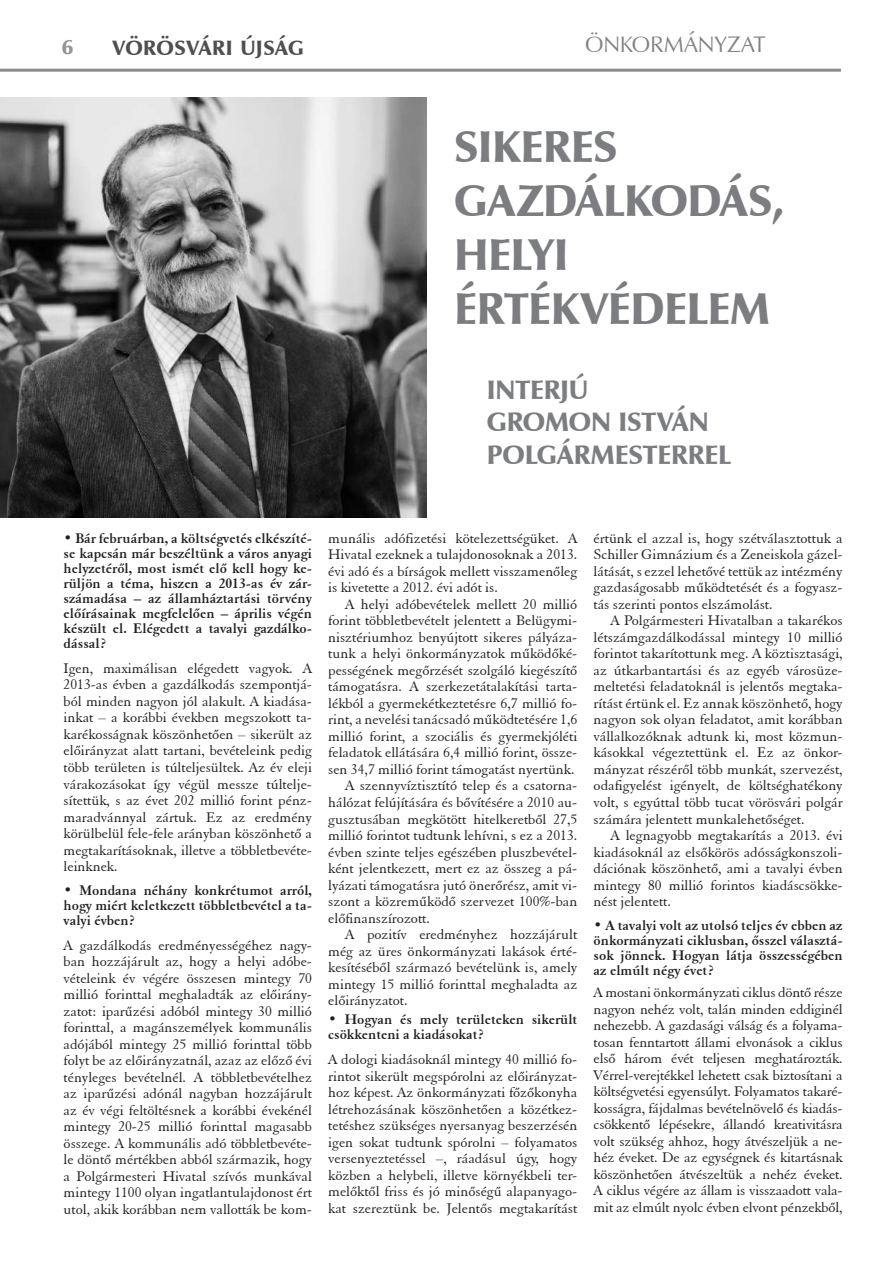
<style>
.page{position:relative;width:893px;height:1263px;background:#fff}
.page>*{position:absolute;margin:0;border:0;box-sizing:border-box;transform-origin:0 0}
.t1{font:45px/54px "H Zapf Humanist 601 Ultra BT";letter-spacing:-.01em;color:#7b7d80}
.t2{font:27px/32.4px "H Zapf Humanist 601 Ultra BT";letter-spacing:-.01em;color:#7b7d80}
.t3{font:22.5px "H Zapf Humanist 601 BT";letter-spacing:-.005em;color:#808285}
.t4{font:21px "H Zapf Humanist 601 Ultra BT";letter-spacing:.02em;color:#4e4f50}
.t5{font:21px "H Zapf Humanist 601 Ultra BT";color:#939598}
.t6{font:15px/16.5px "H Elegant Garamond BT";color:#231f20;text-align:justify}
.t7{font:15px/15px "H Elegant Garamond BT Bold";color:#231f20;text-align:justify}
</style>
<div class="page">
<hr style="left:0;top:69px;width:841px;height:3px;background:#8a8c8f">
<img style="left:0;top:98px;width:426px;height:419px">
<h3 class="t5" style="left:62px;top:34px;width:13px">6</h3>
<h3 class="t4" style="left:113px;top:35px;width:193px">VÖRÖSVÁRI ÚJSÁG</h3>
<h3 class="t3" style="left:585px;top:30px;width:182px">ÖNKORMÁNYZAT</h3>
<h1 class="t1" style="left:454px;top:119px;width:331px">SIKERES<br>GAZDÁLKODÁS,<br>HELYI<br>ÉRTÉKVÉDELEM</h1>
<h2 class="t2" style="left:487px;top:374px;width:246px">INTERJÚ<br>GROMON ISTVÁN<br>POLGÁRMESTERREL</h2>
<p class="t7" style="left:64px;top:530px;width:250px">• Bár februárban, a költségvetés elkészíté&shy;se kapcsán már beszéltünk a város anyagi helyzetéről, most ismét elő kell hogy ke&shy;rüljön a téma, hiszen a 2013-as év zár&shy;számadása – az államháztartási törvény előírásainak megfelelően – április végén készült el. Elégedett a tavalyi gazdálko&shy;dással?</p>
<p class="t6" style="left:64px;top:660px;width:250px">Igen, maximálisan elégedett vagyok. A 2013-as évben a gazdálkodás szempontjá&shy;ból minden nagyon jól alakult. A kiadása&shy;inkat – a korábbi években megszokott ta&shy;karékosságnak köszönhetően – sikerült az előirányzat alatt tartani, bevételeink pedig több területen is túlteljesültek. Az év eleji várakozásokat így végül messze túltelje&shy;sítettük, s az évet 202 millió forint pénz&shy;maradvánnyal zártuk. Ez az eredmény körülbelül fele-fele arányban köszönhető a megtakarításoknak, illetve a többletbevéte&shy;leinknek.</p>
<p class="t7" style="left:64px;top:882px;width:250px">• Mondana néhány konkrétumot arról, hogy miért keletkezett többletbevétel a ta&shy;valyi évben?</p>
<p class="t6" style="left:64px;top:936px;width:250px">A gazdálkodás eredményességéhez nagy&shy;ban hozzájárult az, hogy a helyi adóbe&shy;vételeink év végére összesen mintegy 70 millió forinttal meghaladták az előirány&shy;zatot: iparűzési adóból mintegy 30 millió forinttal, a magánszemélyek kommunális adójából mintegy 25 millió forinttal több folyt be az előirányzatnál, azaz az előző évi tényleges bevételnél. A többletbevételhez az iparűzési adónál nagyban hozzájárult az év végi feltöltésnek a korábbi évekénél mintegy 20-25 millió forinttal magasabb összege. A kommunális adó többletbevéte&shy;le döntő mértékben abból származik, hogy a Polgármesteri Hivatal szívós munkával mintegy 1100 olyan ingatlantulajdonost ért utol, akik korábban nem vallották be kom-</p>
<p class="t6" style="left:328px;top:530px;width:250px">munális adófizetési kötelezettségüket. A Hivatal ezeknek a tulajdonosoknak a 2013. évi adó és a bírságok mellett visszamenőleg is kivetette a 2012. évi adót is.</p>
<p class="t6" style="left:345px;top:596px;width:233px">A helyi adóbevételek mellett 20 millió</p>
<p class="t6" style="left:328px;top:612px;width:251px">forint többletbevételt jelentett a Belügymi-</p>
<p class="t6" style="left:328px;top:629px;width:251px">nisztériumhoz benyújtott sikeres pályáza-</p>
<p class="t6" style="left:328px;top:645px;width:251px">tunk a helyi önkormányzatok működőké-</p>
<p class="t6" style="left:328px;top:662px;width:251px">pességének megőrzését szolgáló kiegészítő</p>
<p class="t6" style="left:328px;top:678px;width:251px">támogatásra. A szerkezetátalakítási tarta-</p>
<p class="t6" style="left:328px;top:695px;width:251px">lékból a gyermekétkeztetésre 6,7 millió fo-</p>
<p class="t6" style="left:328px;top:711px;width:250px">rint, a nevelési tanácsadó működtetésére 1,6</p>
<p class="t6" style="left:328px;top:728px;width:251px">millió forint, a szociális és gyermekjóléti</p>
<p class="t6" style="left:328px;top:744px;width:251px">feladatok ellátására 6,4 millió forint, össze-</p>
<p class="t6" style="left:328px;top:761px;width:248px">sen 34,7 millió forint támogatást nyertünk.</p>
<p class="t6" style="left:345px;top:777px;width:234px">A szennyvíztisztító telep és a csatorna-</p>
<p class="t6" style="left:328px;top:794px;width:251px">hálózat felújítására és bővítésére a 2010 au-</p>
<p class="t6" style="left:328px;top:810px;width:250px">gusztusában megkötött hitelkeretből 27,5</p>
<p class="t6" style="left:328px;top:827px;width:250px">millió forintot tudtunk lehívni, s ez a 2013.</p>
<p class="t6" style="left:328px;top:843px;width:251px">évben szinte teljes egészében pluszbevétel-</p>
<p class="t6" style="left:328px;top:860px;width:251px">ként jelentkezett, mert ez az összeg a pá-</p>
<p class="t6" style="left:328px;top:876px;width:251px">lyázati támogatásra jutó önerőrész, amit vi-</p>
<p class="t6" style="left:328px;top:893px;width:251px">szont a közreműködő szervezet 100%-ban</p>
<p class="t6" style="left:328px;top:909px;width:103px">előfinanszírozott.</p>
<p class="t6" style="left:345px;top:926px;width:234px">A pozitív eredményhez hozzájárult</p>
<p class="t6" style="left:328px;top:942px;width:251px">még az üres önkormányzati lakások érté-</p>
<p class="t6" style="left:328px;top:959px;width:251px">kesítéséből származó bevételünk is, amely</p>
<p class="t6" style="left:328px;top:975px;width:250px">mintegy 15 millió forinttal meghaladta az</p>
<p class="t6" style="left:328px;top:992px;width:81px">előirányzatot.</p>
<p class="t7" style="left:328px;top:1012px;width:251px">• Hogyan és mely területeken sikerült csökkenteni a kiadásokat?</p>
<p class="t6" style="left:328px;top:1051px;width:251px">A dologi kiadásoknál mintegy 40 millió fo&shy;rintot sikerült megspórolni az előirányzat&shy;hoz képest. Az önkormányzati főzőkonyha létrehozásának köszönhetően a közétkez&shy;tetéshez szükséges nyersanyag beszerzésén igen sokat tudtunk spórolni – folyamatos versenyeztetéssel –, ráadásul úgy, hogy közben a helybeli, illetve környékbeli ter&shy;melőktől friss és jó minőségű alapanyago&shy;kat szereztünk be. Jelentős megtakarítást</p>
<p class="t6" style="left:594px;top:530px;width:251px">értünk el azzal is, hogy szétválasztottuk a Schiller Gimnázium és a Zeneiskola gázel&shy;látását, s ezzel lehetővé tettük az intézmény gazdaságosabb működtetését és a fogyasz&shy;tás szerinti pontos elszámolást.</p>
<p class="t6" style="left:594px;top:612px;width:251px;text-indent:17px">A Polgármesteri Hivatalban a takarékos létszámgazdálkodással mintegy 10 millió forintot takarítottunk meg. A köztisztasági, az útkarbantartási és az egyéb városüze&shy;meltetési feladatoknál is jelentős megtaka&shy;rítást értünk el. Ez annak köszönhető, hogy nagyon sok olyan feladatot, amit korábban vállalkozóknak adtunk ki, most közmun&shy;kásokkal végeztettünk el. Ez az önkor&shy;mányzat részéről több munkát, szervezést, odafigyelést igényelt, de költséghatékony volt, s egyúttal több tucat vörösvári polgár számára jelentett munkalehetőséget.</p>
<p class="t6" style="left:594px;top:827px;width:251px;text-indent:17px">A legnagyobb megtakarítás a 2013. évi kiadásoknál az elsőkörös adósságkonszoli&shy;dációnak köszönhető, ami a tavalyi évben mintegy 80 millió forintos kiadáscsökke&shy;nést jelentett.</p>
<p class="t7" style="left:594px;top:917px;width:251px">• A tavalyi volt az utolsó teljes év ebben az önkormányzati ciklusban, ősszel választá&shy;sok jönnek. Hogyan látja összességében az elmúlt négy évet?</p>
<p class="t6" style="left:594px;top:984px;width:251px">A mostani önkormányzati ciklus döntő része nagyon nehéz volt, talán minden eddiginél nehezebb. A gazdasági válság és a folyama&shy;tosan fenntartott állami elvonások a ciklus első három évét teljesen meghatározták.<br>Vérrel-verejtékkel lehetett csak biztosítani a költségvetési egyensúlyt. Folyamatos takaré&shy;kosságra, fájdalmas bevételnövelő és kiadás&shy;csökkentő lépésekre, állandó kreativitásra volt szükség ahhoz, hogy átvészeljük a ne&shy;héz éveket. De az egységnek és kitartásnak köszönhetően átvészeltük a nehéz éveket.<br>A ciklus végére az állam is visszaadott vala&shy;mit az elmúlt nyolc évben elvont pénzekből,</p>
</div>
